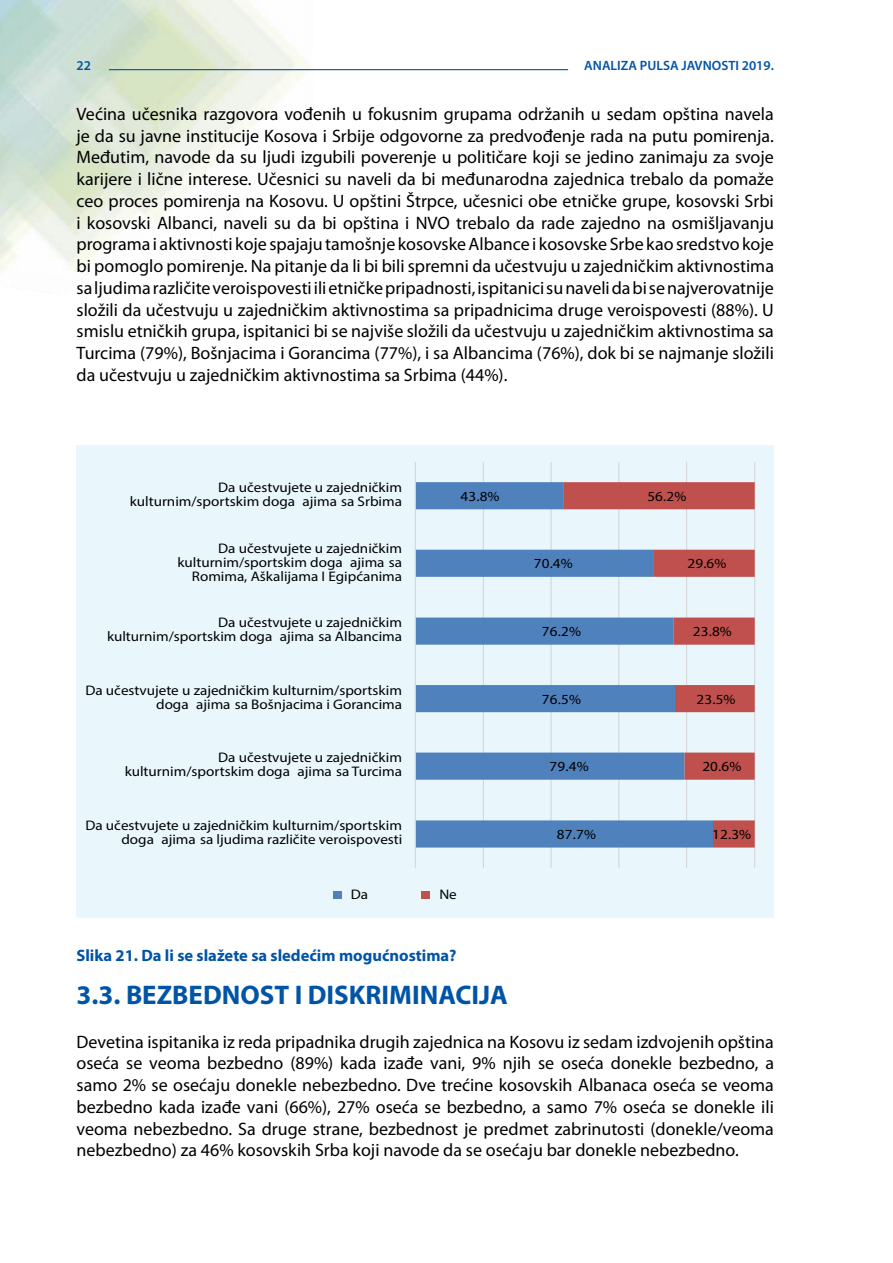
<style>
.page{position:relative;width:893px;height:1263px;background:#fff}
.page>*{position:absolute;margin:0;border:0;box-sizing:border-box;transform-origin:0 0}
.t1{font:700 27px "Myriad Pro";color:#0054a6}
.t2{font:18px/21.8px "Myriad Pro";color:#000;text-align:justify}
.t3{font:700 16.5px "Myriad Pro";color:#0054a6}
.t4{font:13.95px/14px "Myriad Pro";color:#000;text-align:right;scale:1.09 1}
.t5{font:600 13.5px "Myriad Pro";color:#0054a6}
</style>
<div class="page">
<hr style="left:109px;top:69px;width:459px;height:1px;background:#0054a6">
<div style="left:77px;top:447px;width:697px;height:469px;background:#e9f7fd"></div>
<hr style="left:483px;top:462px;width:1px;height:406px;background:#d4d6d7">
<hr style="left:551px;top:462px;width:1px;height:406px;background:#d4d6d7">
<hr style="left:618px;top:462px;width:1px;height:406px;background:#d4d6d7">
<hr style="left:686px;top:462px;width:1px;height:406px;background:#d4d6d7">
<hr style="left:754px;top:462px;width:1px;height:406px;background:#d4d6d7">
<svg style="left:416px;top:482px;width:148px;height:365px"></svg>
<svg style="left:564px;top:482px;width:191px;height:365px"></svg>
<hr style="left:415px;top:462px;width:1px;height:406px;background:#d4d6d7">
<div style="left:333px;top:891px;width:8px;height:8px;background:#4f81bd"></div>
<div style="left:422px;top:891px;width:8px;height:8px;background:#c0504d"></div>
<p class="t5" style="left:77px;top:57px;width:16px">22</p>
<p class="t5" style="left:584px;top:57px;width:191px">ANALIZA PULSA JAVNOSTI 2019.</p>
<p class="t2" style="left:77px;top:103px;width:699px">Većina učesnika razgovora vođenih u fokusnim grupama održanih u sedam opština navela je da su javne institucije Kosova i Srbije odgovorne za predvođenje rada na putu pomirenja.<br>Međutim, navode da su ljudi izgubili poverenje u političare koji se jedino zanimaju za svoje karijere i lične interese. Učesnici su naveli da bi međunarodna zajednica trebalo da pomaže ceo proces pomirenja na Kosovu. U opštini Štrpce, učesnici obe etničke grupe, kosovski Srbi i kosovski Albanci, naveli su da bi opština i NVO trebalo da rade zajedno na osmišljavanju programa i aktivnosti koje spajaju tamošnje kosovske Albance i kosovske Srbe kao sredstvo koje bi pomoglo pomirenje. Na pitanje da li bi bili spremni da učestvuju u zajedničkim aktivnostima sa ljudima različite veroispovesti ili etničke pripadnosti, ispitanici su naveli da bi se najverovatnije složili da učestvuju u zajedničkim aktivnostima sa pripadnicima druge veroispovesti (88%). U smislu etničkih grupa, ispitanici bi se najviše složili da učestvuju u zajedničkim aktivnostima sa Turcima (79%), Bošnjacima i Gorancima (77%), i sa Albancima (76%), dok bi se najmanje složili da učestvuju u zajedničkim aktivnostima sa Srbima (44%).</p>
<p class="t4" style="left:130px;top:480px;width:251px">Da učestvujete u zajedničkim kulturnim/sportskim doga ajima sa Srbima</p>
<p class="t4" style="left:177px;top:541px;width:208px">Da učestvujete u zajedničkim kulturnim/sportskim doga ajima sa<br>Romima, Aškalijama I Egipćanima</p>
<p class="t4" style="left:107px;top:615px;width:272px">Da učestvujete u zajedničkim kulturnim/sportskim doga ajima sa Albancima</p>
<p class="t4" style="left:85px;top:683px;width:292px">Da učestvujete u zajedničkim kulturnim/sportskim doga ajima sa Bošnjacima i Gorancima</p>
<p class="t4" style="left:125px;top:750px;width:256px">Da učestvujete u zajedničkim kulturnim/sportskim doga ajima sa Turcima</p>
<p class="t4" style="left:85px;top:818px;width:292px">Da učestvujete u zajedničkim kulturnim/sportskim doga ajima sa ljudima različite veroispovesti</p>
<p class="t4" style="left:461px;top:489px;width:37px">43.8%</p>
<p class="t4" style="left:351px;top:887px;width:17px">Da</p>
<p class="t4" style="left:439px;top:887px;width:17px">Ne</p>
<p class="t4" style="left:534px;top:556px;width:37px">70.4%</p>
<p class="t4" style="left:542px;top:624px;width:37px">76.2%</p>
<p class="t4" style="left:542px;top:692px;width:37px">76.5%</p>
<p class="t4" style="left:550px;top:759px;width:37px">79.4%</p>
<p class="t4" style="left:557px;top:827px;width:37px">87.7%</p>
<p class="t4" style="left:647px;top:489px;width:37px">56.2%</p>
<p class="t4" style="left:687px;top:556px;width:37px">29.6%</p>
<p class="t4" style="left:693px;top:624px;width:37px">23.8%</p>
<p class="t4" style="left:696px;top:692px;width:37px">23.5%</p>
<p class="t4" style="left:702px;top:759px;width:37px">20.6%</p>
<p class="t4" style="left:712px;top:827px;width:37px">12.3%</p>
<p class="t3" style="left:77px;top:944px;width:382px">Slika 21. Da li se slažete sa sledećim mogućnostima?</p>
<h1 class="t1" style="left:77px;top:977px;width:433px">3.3. BEZBEDNOST I DISKRIMINACIJA</h1>
<p class="t2" style="left:77px;top:1030px;width:699px">Devetina ispitanika iz reda pripadnika drugih zajednica na Kosovu iz sedam izdvojenih opština oseća se veoma bezbedno (89%) kada izađe vani, 9% njih se oseća donekle bezbedno, a samo 2% se osećaju donekle nebezbedno. Dve trećine kosovskih Albanaca oseća se veoma bezbedno kada izađe vani (66%), 27% oseća se bezbedno, a samo 7% oseća se donekle ili veoma nebezbedno. Sa druge strane, bezbednost je predmet zabrinutosti (donekle/veoma nebezbedno) za 46% kosovskih Srba koji navode da se osećaju bar donekle nebezbedno.</p>
</div>
